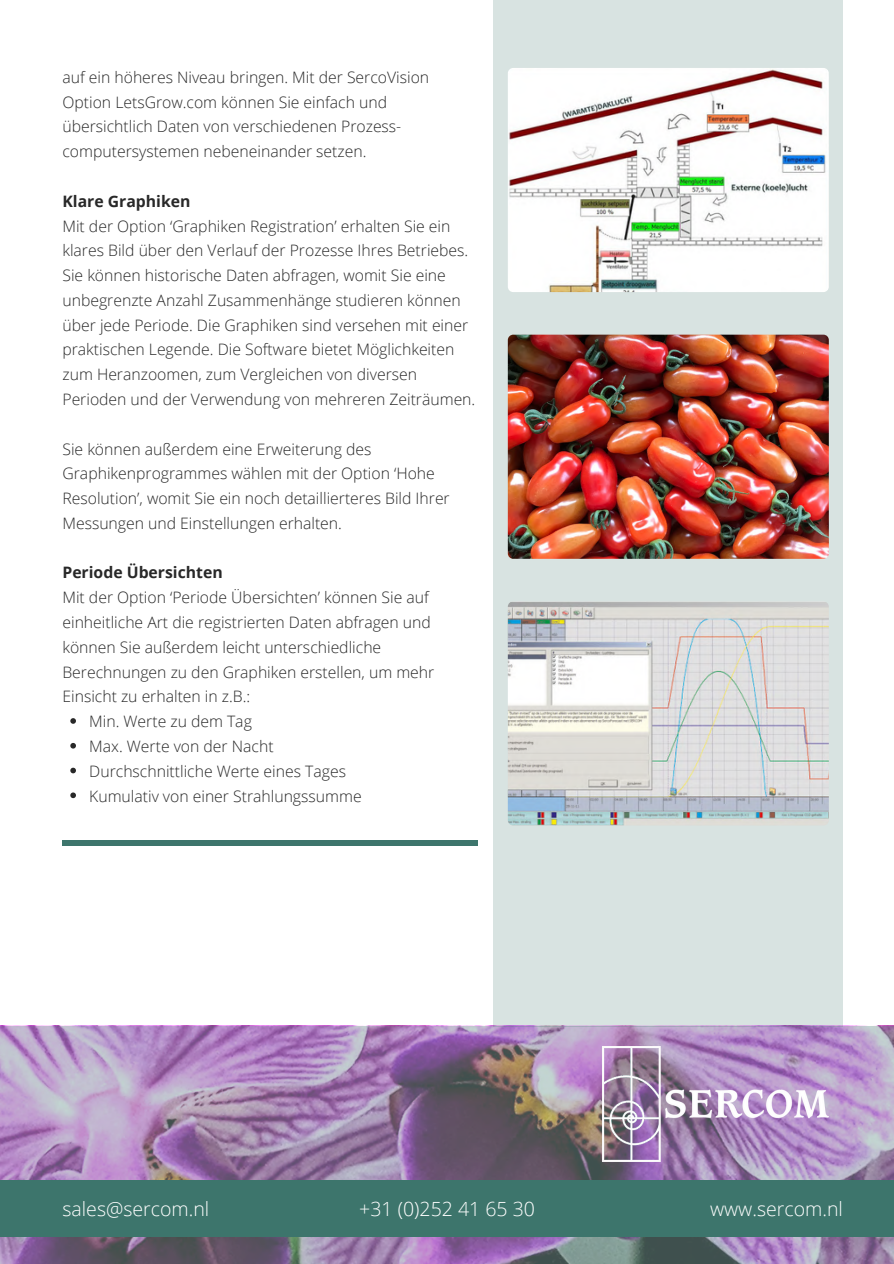
<style>
.page{position:relative;width:894px;height:1264px;background:#fff}
.page>*{position:absolute;margin:0;border:0;box-sizing:border-box;transform-origin:0 0}
.t1{font:300 19.5px "Open Sans";color:#fff}
.t2{font:300 15.75px/24.8px "Open Sans";color:#282828}
.t3{font:700 15.75px "Open Sans";color:#282828}
</style>
<div class="page">
<div style="left:63px;top:839px;width:415px;height:6px;background:#3d756c"></div>
<svg style="left:0;top:1026px;width:893px;height:237px;background:#997fa5"></svg>
<div style="left:0;top:1179px;width:893px;height:57px;background:#3d756c"></div>
<img style="left:602px;top:1046px;width:226px;height:114px">
<svg style="left:70px;top:718px;width:6px;height:5px"></svg>
<svg style="left:70px;top:743px;width:6px;height:5px"></svg>
<svg style="left:70px;top:767px;width:6px;height:6px"></svg>
<svg style="left:70px;top:792px;width:6px;height:6px"></svg>
<div style="left:493px;top:0;width:349px;height:1026px;background:#d8e3e1"></div>
<img style="left:507px;top:68px;width:321px;height:224px;border-radius:5px">
<img style="left:507px;top:334px;width:321px;height:225px;border-radius:5px">
<img style="left:507px;top:601px;width:321px;height:224px;border-radius:5px">
<p class="t2" style="left:62px;top:64px;width:368px">auf ein höheres Niveau bringen. Mit der SercoVision Option LetsGrow.com können Sie einfach und übersichtlich Daten von verschiedenen Prozess&shy;computersystemen nebeneinander setzen.</p>
<p class="t3" style="left:62px;top:190px;width:129px">Klare Graphiken</p>
<p class="t2" style="left:62px;top:213px;width:414px">Mit der Option ‘Graphiken Registration’ erhalten Sie ein klares Bild über den Verlauf der Prozesse Ihres Betriebes.<br>Sie können historische Daten abfragen, womit Sie eine unbegrenzte Anzahl Zusammenhänge studieren können über jede Periode. Die Graphiken sind versehen mit einer praktischen Legende. Die Software bietet Möglichkeiten zum Heranzoomen, zum Vergleichen von diversen Perioden und der Verwendung von mehreren Zeiträumen.</p>
<p class="t2" style="left:62px;top:436px;width:389px">Sie können außerdem eine Erweiterung des Graphikenprogrammes wählen mit der Option ‘Hohe Resolution’, womit Sie ein noch detaillierteres Bild Ihrer Messungen und Einstellungen erhalten.</p>
<p class="t3" style="left:62px;top:561px;width:162px">Periode Übersichten</p>
<p class="t2" style="left:62px;top:584px;width:373px">Mit der Option ‘Periode Übersichten’ können Sie auf einheitliche Art die registrierten Daten abfragen und können Sie außerdem leicht unterschiedliche Berechnungen zu den Graphiken erstellen, um mehr Einsicht zu erhalten in z.B.:</p>
<p class="t2" style="left:89px;top:708px;width:164px">Min. Werte zu dem Tag</p>
<p class="t2" style="left:89px;top:733px;width:186px">Max. Werte von der Nacht</p>
<p class="t2" style="left:89px;top:758px;width:258px">Durchschnittliche Werte eines Tages</p>
<p class="t2" style="left:89px;top:783px;width:274px">Kumulativ von einer Strahlungssumme</p>
<p class="t1" style="left:62px;top:1195px;width:148px">sales@sercom.nl</p>
<p class="t1" style="left:359px;top:1195px;width:177px">+31 (0)252 41 65 30</p>
<p class="t1" style="left:709px;top:1195px;width:134px">www.sercom.nl</p>
</div>
